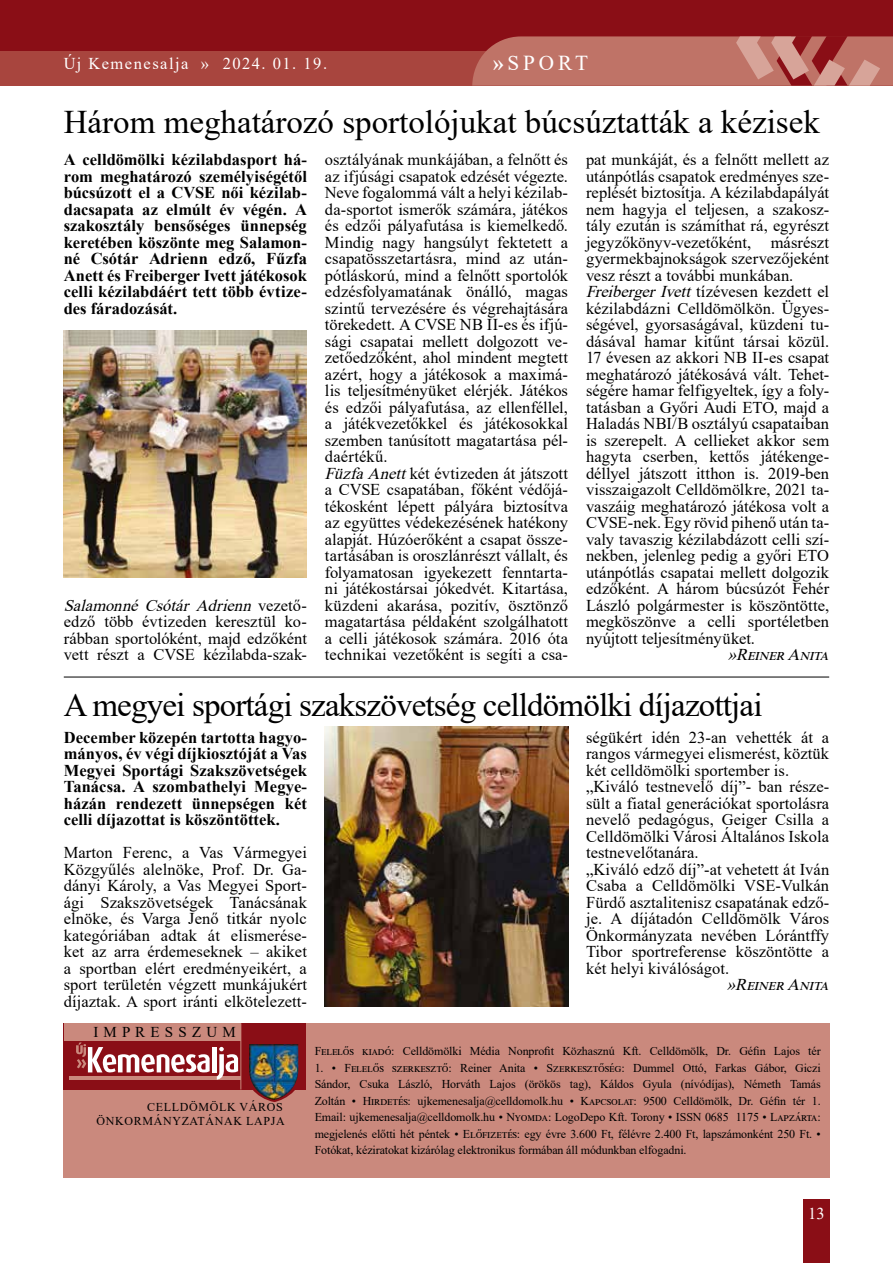
<style>
.page{position:relative;width:893px;height:1263px;background:#fff}
.page>*{position:absolute;margin:0;border:0;box-sizing:border-box;transform-origin:0 0}
.t1{font:33px "Times New Roman";letter-spacing:-.025em;color:#000}
.t2{font:33px "Times New Roman";color:#000}
.t3{font:21.3px "Times New Roman";letter-spacing:.185em;color:#fff}
.t4{font:16.5px/16.5px "Times New Roman";letter-spacing:.005em;color:#000}
.t5{font:700 16.5px/16.5px "Times New Roman";letter-spacing:.005em;color:#000;text-align:justify}
.t6{font:16.5px "Times New Roman";letter-spacing:.09em;color:#fff}
.t7{font:italic 16.5px "Times New Roman";color:#000}
.t8{font:15px "Times New Roman";color:#000}
.t9{font:12px/16.5px "Times New Roman";letter-spacing:-.01em;color:#000;text-align:justify}
.t10{font:12px/14.4px "Times New Roman";letter-spacing:.055em;color:#000;text-align:right}
.s1{font-weight:700}
.s2{font-style:italic}
</style>
<div class="page">
<div style="left:0;top:0;width:893px;height:85px;background:#8a0e16"></div>
<div style="left:0;top:52px;width:893px;height:34px;background:#a8453e"></div>
<div style="left:803px;top:1199px;width:26px;height:64px;background:#8a0e16"></div>
<svg style="left:472px;top:36px;width:421px;height:50px;background:#bd6f65"></svg>
<div style="left:64px;top:1089px;width:242px;height:89px;background:#ca897d"></div>
<div style="left:64px;top:1023px;width:242px;height:66px;background:#8a0e16"></div>
<div style="left:64px;top:1023px;width:177px;height:17px;background:#ca897d"></div>
<hr style="left:70px;top:1076px;width:171px;height:4px;background:#ca897d">
<svg style="left:76px;top:1042px;width:134px;height:31px"></svg>
<div style="left:212px;top:1047px;width:5px;height:25px;background:#fff"></div>
<div style="left:306px;top:1023px;width:523px;height:155px;background:#ca897d"></div>
<img style="left:217px;top:1035px;width:87px;height:67px">
<hr style="left:64px;top:677px;width:765px;height:1px;background:#000">
<img style="left:64px;top:330px;width:243px;height:248px">
<img style="left:325px;top:726px;width:243px;height:281px">
<p class="t6" style="left:64px;top:52px;width:265px">Új Kemenesalja » 2024. 01. 19.</p>
<p class="t3" style="left:493px;top:48px;width:96px"><span class="s1">»</span>SPORT</p>
<h1 class="t2" style="left:64px;top:99px;width:758px">Három meghatározó sportolójukat búcsúztatták a kézisek</h1>
<p class="t5" style="left:64px;top:151px;width:245px">A celldömölki kézilabdasport há&shy;rom meghatározó személyiségétől búcsúzott el a CVSE női kézilab&shy;dacsapata az elmúlt év végén. A szakosztály bensőséges ünnepség keretében köszönte meg Salamon&shy;né Csótár Adrienn edző, Fűzfa Anett és Freiberger Ivett játékosok celli kézilabdáért tett több évtize&shy;des fáradozását.</p>
<p class="t4" style="left:64px;top:596px;width:245px;text-align:justify"><span class="s2">Salamonné Csótár Adrienn</span> v e z e t ő - edző több évtizeden keresztül ko&shy;rábban sportolóként, majd edzőként vett részt a CVSE kézilabda-szak-</p>
<p class="t4" style="left:325px;top:151px;width:245px">osztályának munkájában, a felnőtt és az ifjúsági csapatok edzését végezte.<br>Neve fogalommá vált a helyi kézilab&shy;da-sportot ismerők számára, játékos és edzői pályafutása is kiemelkedő.<br>Mindig nagy hangsúlyt fektetett a csapatösszetartásra, mind az után&shy;pótláskorú, mind a felnőtt sportolók edzésfolyamatának önálló, magas szintű tervezésére és végrehajtására törekedett. A CVSE NB II-es és ifjú&shy;sági csapatai mellett dolgozott ve&shy;zetőedzőként, ahol mindent megtett azért, hogy a játékosok a maximá&shy;lis teljesítményüket elérjék. Játékos és edzői pályafutása, az ellenféllel, a játékvezetőkkel és játékosokkal szemben tanúsított magatartása pél&shy;daértékű.<br><span class="s2">FüzfaAnett</span>két évtizeden át játszott a CVSE csapatában, főként védőjá&shy;tékosként lépett pályára biztosítva az együttes védekezésének hatékony alapját. Húzóerőként a csapat össze&shy;tartásában is oroszlánrészt vállalt, és folyamatosan igyekezett fenntarta&shy;ni játékostársai jókedvét. Kitartása, küzdeni akarása, pozitív, ösztönző magatartása példaként szolgálhatott a celli játékosok számára. 2016 óta technikai vezetőként is segíti a csa-</p>
<p class="t4" style="left:586px;top:151px;width:245px">pat munkáját, és a felnőtt mellett az utánpótlás csapatok eredményes sze&shy;replését biztosítja. A kézilabdapályát nem hagyja el teljesen, a szakosz&shy;tály ezután is számíthat rá, egyrészt jegyzőkönyv-vezetőként, másrészt gyermekbajnokságok szervezőjeként vesz részt a további munkában.<br><span class="s2">FreibergerIvett</span>tízévesen kezdett el kézilabdázni Celldömölkön. Ügyes&shy;ségével, gyorsaságával, küzdeni tu&shy;dásával hamar kitűnt társai közül.<br>17 évesen az akkori NB II-es csapat meghatározó játékosává vált. Tehet&shy;ségére hamar felfigyeltek, így a foly&shy;tatásban a Győri Audi ETO, majd a Haladás NBI/B osztályú csapataiban is szerepelt. A cellieket akkor sem hagyta cserben, kettős játékenge&shy;déllyel játszott itthon is. 2019-ben visszaigazolt Celldömölkre, 2021 ta&shy;vaszáig meghatározó játékosa volt a CVSE-nek. Egy rövid pihenő után ta&shy;valy tavaszig kézilabdázott celli szí&shy;nekben, jelenleg pedig a győri ETO utánpótlás csapatai mellett dolgozik edzőként. A három búcsúzót Fehér László polgármester is köszöntötte, megköszönve a celli sportéletben nyújtott teljesítményüket.</p>
<p class="t7" style="left:728px;top:643px;width:108px">»ReinerAnita</p>
<h1 class="t1" style="left:64px;top:682px;width:700px">A megyei sportági szakszövetség celldömölki díjazottjai</h1>
<p class="t5" style="left:64px;top:728px;width:245px">December közepén tartotta hagyo&shy;mányos, év végi díjkiosztóját a Vas Megyei Sportági Szakszövetségek Tanácsa. A szombathelyi Megye&shy;házán rendezett ünnepségen két celli díjazottat is köszöntöttek.</p>
<p class="t4" style="left:64px;top:844px;width:245px;text-align:justify">Marton Ferenc, a Vas Vármegyei Közgyűlés alelnöke, Prof. Dr. Ga&shy;dányi Károly, a Vas Megyei Sport&shy;ági Szakszövetségek Tanácsának elnöke, és Varga Jenő titkár nyolc kategóriában adtak át elismerése&shy;ket az arra érdemeseknek – akiket a sportban elért eredményeikért, a sport területén végzett munkájukért díjaztak. A sport iránti elkötelezett-</p>
<p class="t8" style="left:93px;top:1021px;width:144px">I M P R E S S Z U M</p>
<p class="t4" style="left:586px;top:728px;width:245px">ségükért idén 23-an vehették át a rangos vármegyei elismerést, köztük két celldömölki sportember is. „Kiváló testnevelő díj”- ban része&shy;sült a fiatal generációkat sportolásra nevelő pedagógus, Geiger Csilla a Celldömölki Városi Általános Iskola testnevelőtanára.<br>„Kiváló edző díj”-at vehetett át Iván Csaba a Celldömölki VSE-Vulkán Fürdő asztalitenisz csapatának edző&shy;je. A díjátadón Celldömölk Város Önkormányzata nevében Lórántffy Tibor sportreferense köszöntötte a két helyi kiválóságot.</p>
<p class="t7" style="left:727px;top:973px;width:109px">»ReinerAnita</p>
<p class="t10" style="left:96px;top:1099px;width:190px">CELLDÖMÖLK VÁROS<br>ÖNKORMÁNYZATÁNAK LAPJA</p>
<p class="t9" style="left:315px;top:1042px;width:508px">Felelős kiadó: Celldömölki Média Nonprofit Közhasznú Kft. Celldömölk, Dr. Géfin Lajos tér</p>
<p class="t9" style="left:315px;top:1059px;width:508px">1. • Felelős szerkesztő: Reiner Anita • Szerkesztőség: Dummel Ottó, Farkas Gábor, Giczi Sándor, Csuka László, Horváth Lajos (örökös tag), Káldos Gyula (nívódíjas), Németh Tamás Zoltán • Hirdetés: ujkemenesalja@celldomolk.hu • Kapcsolat: 9500 Celldömölk, Dr. Géfin tér 1.<br>Email: ujkemenesalja@celldomolk.hu • Nyomda: LogoDepo Kft. Torony • ISSN 0685 1175 • Lapzárta: megjelenés előtti hét péntek • Előfizetés: egy évre 3.600 Ft, félévre 2.400 Ft, lapszámonként 250 Ft. • Fotókat, kéziratokat kizárólag elektronikus formában áll módunkban elfogadni.</p>
<p class="t6" style="left:808px;top:1202px;width:18px">13</p>
</div>
